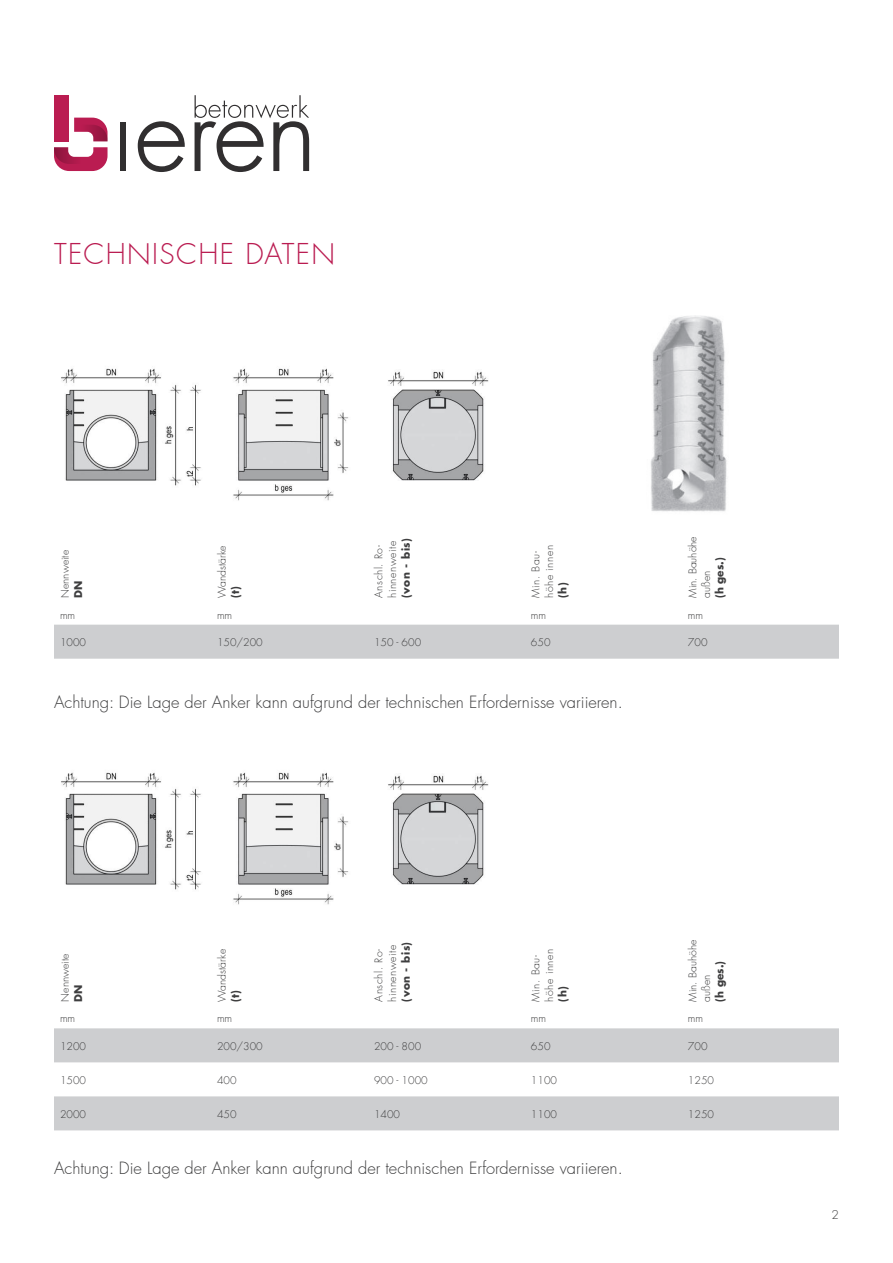
<style>
.page{position:relative;width:893px;height:1263px;background:#fff}
.page>*{position:absolute;margin:0;border:0;box-sizing:border-box;transform-origin:0 0}
.Headlines{font:300 28.05px "Futura LT Pro";letter-spacing:.05em;color:#ba1c51}
.Fließtext{font:300 16.5px "Futura LT Pro";color:#3e3e3f}
.t1{font:300 12px "Futura LT Pro";color:#3e3e3f}
.Fließtext-2{font:300 10.5px/13.5px "Futura LT Pro";color:#3e3e3f}
.Subheadlines{font:300 10.5px/13.5px "Futura LT Pro";letter-spacing:.05em;color:#3e3e3f}
.Subheadlines-2{font:700 10.5px "Futura LT Pro";letter-spacing:.05em;color:#3e3e3f}
.Fließtext-3{font:700 10.5px "Futura LT Pro";color:#3e3e3f}
.s1{font-weight:700}
</style>
<div class="page">
<div style="left:54px;top:95px;width:14px;height:46px;background:#ba1c51"></div>
<div style="left:120px;top:122px;width:6px;height:49px;background:#312f30"></div>
<svg style="left:138px;top:121px;width:47px;height:51px"></svg>
<svg style="left:195px;top:95px;width:114px;height:77px"></svg>
<svg style="left:54px;top:147px;width:54px;height:24px"></svg>
<svg style="left:74px;top:118px;width:34px;height:23px"></svg>
<div style="left:54px;top:625px;width:785px;height:34px;background:#cdced0"></div>
<svg style="left:54px;top:1028px;width:785px;height:102px;fill:#cdced0"></svg>
<img style="left:61px;top:368px;width:428px;height:133px">
<img style="left:61px;top:772px;width:428px;height:133px">
<img style="left:651px;top:315px;width:76px;height:197px">
<p class="Headlines" style="left:54px;top:236px;width:283px">TECHNISCHE DATEN</p>
<p class="Fließtext-2" style="left:58px;top:598px;width:49px;rotate:-90deg">Nennweite<br><span class="s1">DN</span></p>
<p class="Fließtext-2" style="left:215px;top:598px;width:54px;rotate:-90deg">Wandstärke</p>
<p class="Fließtext-3" style="left:227px;top:598px;width:13px;rotate:-90deg">(t)</p>
<p class="Subheadlines" style="left:372px;top:598px;width:58px;rotate:-90deg">Anschl. Ro&shy;hinnenweite</p>
<p class="Subheadlines-2" style="left:398px;top:598px;width:61px;rotate:-90deg">(von - bis)</p>
<p class="Subheadlines" style="left:529px;top:598px;width:54px;rotate:-90deg">Min. Bau&shy;höhe innen</p>
<p class="Subheadlines-2" style="left:555px;top:598px;width:17px;rotate:-90deg">(h)</p>
<p class="Fließtext-2" style="left:686px;top:598px;width:63px;rotate:-90deg">Min. Bauhöhe außen</p>
<p class="Fließtext-3" style="left:712px;top:598px;width:42px;rotate:-90deg">(h ges.)</p>
<p class="Fließtext-2" style="left:60px;top:608px;width:17px">mm</p>
<p class="Fließtext-2" style="left:217px;top:608px;width:17px">mm</p>
<p class="Fließtext-2" style="left:531px;top:608px;width:17px">mm</p>
<p class="Fließtext-2" style="left:688px;top:608px;width:17px">mm</p>
<p class="Fließtext-2" style="left:60px;top:635px;width:28px">1000</p>
<p class="Fließtext-2" style="left:217px;top:635px;width:47px">150/200</p>
<p class="Fließtext-2" style="left:374px;top:635px;width:49px">150 - 600</p>
<p class="Fließtext-2" style="left:531px;top:635px;width:21px">650</p>
<p class="Fließtext-2" style="left:688px;top:635px;width:21px">700</p>
<p class="Fließtext" style="left:54px;top:691px;width:570px">Achtung: Die Lage der Anker kann aufgrund der technischen Erfordernisse variieren.</p>
<p class="Fließtext-2" style="left:58px;top:1001px;width:49px;rotate:-90deg">Nennweite<br><span class="s1">DN</span></p>
<p class="Fließtext-2" style="left:215px;top:1001px;width:54px;rotate:-90deg">Wandstärke</p>
<p class="Fließtext-3" style="left:227px;top:1001px;width:13px;rotate:-90deg">(t)</p>
<p class="Subheadlines" style="left:372px;top:1001px;width:58px;rotate:-90deg">Anschl. Ro&shy;hinnenweite</p>
<p class="Subheadlines-2" style="left:398px;top:1001px;width:61px;rotate:-90deg">(von - bis)</p>
<p class="Subheadlines" style="left:529px;top:1001px;width:54px;rotate:-90deg">Min. Bau&shy;höhe innen</p>
<p class="Subheadlines-2" style="left:555px;top:1001px;width:17px;rotate:-90deg">(h)</p>
<p class="Fließtext-2" style="left:686px;top:1001px;width:63px;rotate:-90deg">Min. Bauhöhe außen</p>
<p class="Fließtext-3" style="left:712px;top:1001px;width:42px;rotate:-90deg">(h ges.)</p>
<p class="Fließtext-2" style="left:60px;top:1012px;width:17px">mm</p>
<p class="Fließtext-2" style="left:217px;top:1012px;width:17px">mm</p>
<p class="Fließtext-2" style="left:531px;top:1012px;width:17px">mm</p>
<p class="Fließtext-2" style="left:688px;top:1012px;width:17px">mm</p>
<p class="Fließtext-2" style="left:60px;top:1039px;width:28px">1200</p>
<p class="Fließtext-2" style="left:217px;top:1039px;width:47px">200/300</p>
<p class="Fließtext-2" style="left:374px;top:1039px;width:49px">200 - 800</p>
<p class="Fließtext-2" style="left:531px;top:1039px;width:21px">650</p>
<p class="Fließtext-2" style="left:688px;top:1039px;width:21px">700</p>
<p class="Fließtext-2" style="left:60px;top:1073px;width:28px">1500</p>
<p class="Fließtext-2" style="left:217px;top:1073px;width:21px">400</p>
<p class="Fließtext-2" style="left:374px;top:1073px;width:55px">900 - 1000</p>
<p class="Fließtext-2" style="left:531px;top:1073px;width:28px">1100</p>
<p class="Fließtext-2" style="left:688px;top:1073px;width:28px">1250</p>
<p class="Fließtext-2" style="left:60px;top:1107px;width:28px">2000</p>
<p class="Fließtext-2" style="left:217px;top:1107px;width:21px">450</p>
<p class="Fließtext-2" style="left:374px;top:1107px;width:28px">1400</p>
<p class="Fließtext-2" style="left:531px;top:1107px;width:28px">1100</p>
<p class="Fließtext-2" style="left:688px;top:1107px;width:28px">1250</p>
<p class="Fließtext" style="left:54px;top:1157px;width:570px">Achtung: Die Lage der Anker kann aufgrund der technischen Erfordernisse variieren.</p>
<p class="t1" style="left:831px;top:1207px;width:9px">2</p>
</div>
